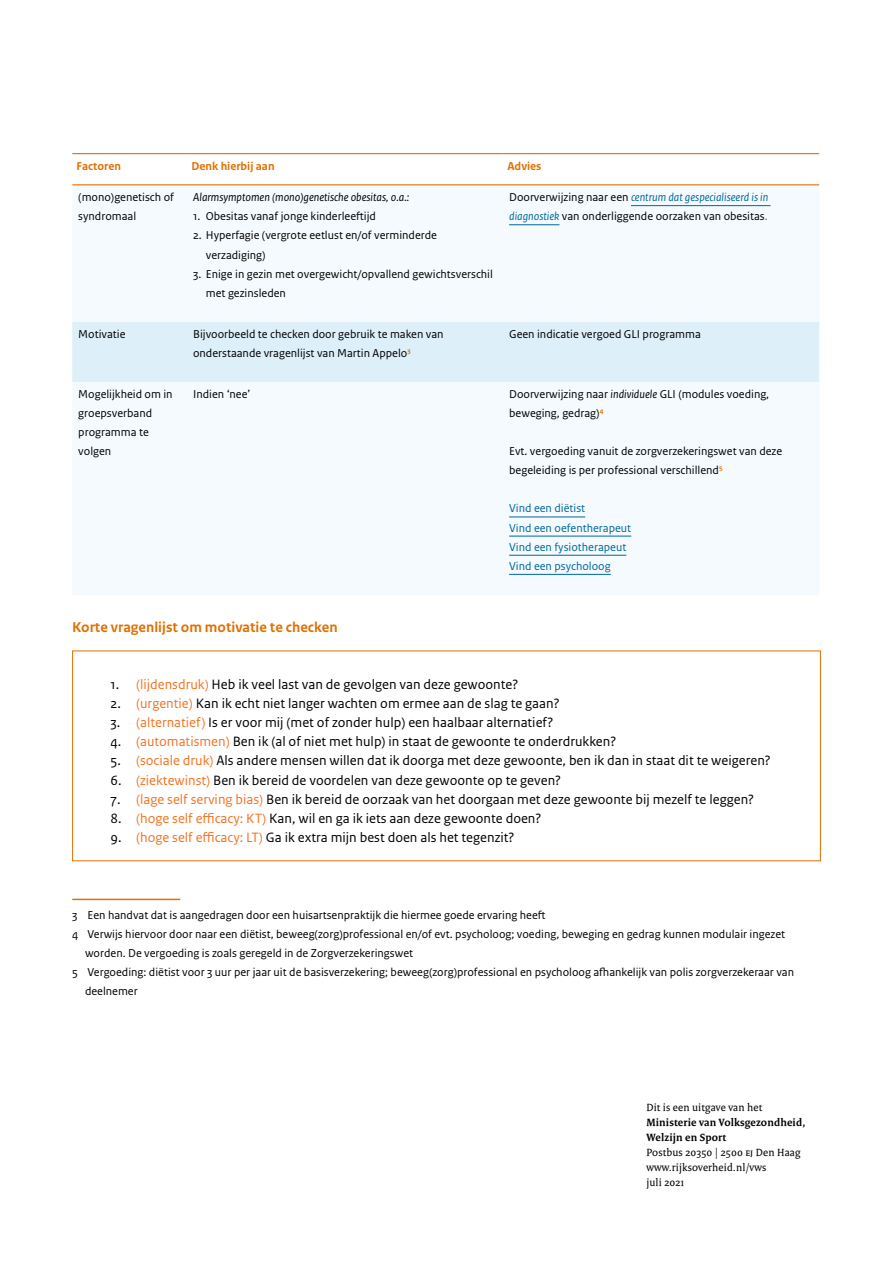
<style>
.page{position:relative;width:893px;height:1263px;background:#fff}
.page>*{position:absolute;margin:0;border:0;box-sizing:border-box;transform-origin:0 0}
.Kader_kop{font:700 15px "Rijksoverheid Sans Text";color:#e17000}
.t1{font:14.25px "Rijksoverheid Sans Text";color:#000}
.vws_Voetnoot{font:12px/19.2px "Rijksoverheid Sans Text";color:#000}
.Tabel_plat{font:12px/19.2px "Rijksoverheid Sans Text";color:#000}
.Tabel_plat-2{font:12px "Rijksoverheid Sans Text";color:#01689b}
.Tabel_plat-3{font:italic 12px "Rijksoverheid Sans Text";color:#000}
.Tabel_kop{font:700 12px "Rijksoverheid Sans Text";color:#e17000}
.vws-31_Afzender_Plat{font:11.25px "Rijksoverheid Serif";letter-spacing:.015em;color:#000}
.vws-31_Afzender_Bold{font:700 11.25px/15px "Rijksoverheid Serif";letter-spacing:.015em;color:#000}
.vws-31_Afzender_Bold-2{font:11.25px "Rijksoverheid Serif";letter-spacing:.015em;color:#000}
.s1{font-style:italic;color:#01689b}
.s2{color:#666}
.s3{font-style:italic}
.s4{color:#f47321}
</style>
<div class="page">
<svg style="left:72px;top:154px;width:747px;height:1px"></svg>
<div style="left:72px;top:185px;width:747px;height:410px;background:#f4fafd"></div>
<div style="left:72px;top:322px;width:747px;height:60px;background:#ddeff8"></div>
<hr style="left:72px;top:153px;width:115px;height:1px;background:#e17000">
<hr style="left:187px;top:153px;width:316px;height:1px;background:#e17000">
<hr style="left:503px;top:153px;width:316px;height:1px;background:#e17000">
<hr style="left:72px;top:184px;width:115px;height:1px;background:#e17000">
<hr style="left:187px;top:184px;width:316px;height:1px;background:#e17000">
<hr style="left:503px;top:184px;width:316px;height:1px;background:#e17000">
<hr style="left:631px;top:205px;width:139px;height:1px;background:#01689b">
<hr style="left:509px;top:224px;width:50px;height:1px;background:#01689b">
<hr style="left:509px;top:517px;width:76px;height:1px;background:#01689b">
<hr style="left:509px;top:536px;width:122px;height:1px;background:#01689b">
<hr style="left:509px;top:555px;width:117px;height:1px;background:#01689b">
<hr style="left:509px;top:574px;width:102px;height:1px;background:#01689b">
<hr style="left:72px;top:899px;width:108px;height:1px;background:#e17000">
<p class="Tabel_kop" style="left:77px;top:159px;width:46px">Factoren</p>
<p class="Tabel_kop" style="left:191px;top:159px;width:85px">Denk hierbij aan</p>
<p class="Tabel_kop" style="left:507px;top:159px;width:36px">Advies</p>
<p class="Tabel_plat" style="left:78px;top:188px;width:97px">(mono)genetisch of syndromaal</p>
<p class="Tabel_plat-3" style="left:193px;top:190px;width:218px">Alarmsymptomen (mono)genetische obesitas, o.a.:</p>
<p class="Tabel_plat" style="left:509px;top:188px;width:261px">Doorverwijzing naar een <span class="s1">centrum dat gespecialiseerd is in diagnostiek</span> van onderliggende oorzaken van obesitas<span class="s2">.</span></p>
<p class="vws_Voetnoot" style="left:193px;top:207px;width:184px">1. Obesitas vanaf jonge kinderleeftijd</p>
<p class="vws_Voetnoot" style="left:206px;top:226px;width:233px;text-indent:-13px">2. Hyperfagie (vergrote eetlust en/of verminderde verzadiging)</p>
<p class="vws_Voetnoot" style="left:206px;top:264px;width:289px;text-indent:-13px">3. Enige in gezin met overgewicht/opvallend gewichtsverschil met gezinsleden</p>
<p class="Tabel_plat" style="left:78px;top:324px;width:49px">Motivatie</p>
<p class="Tabel_plat" style="left:193px;top:324px;width:252px">Bijvoorbeeld te checken door gebruik te maken van onderstaande vragenlijst van Martin Appelo<sup>3</sup></p>
<p class="Tabel_plat" style="left:509px;top:324px;width:193px">Geen indicatie vergoed GLI programma</p>
<p class="Tabel_plat" style="left:78px;top:384px;width:96px">Mogelijkheid om in groepsverband programma te volgen</p>
<p class="Tabel_plat" style="left:193px;top:384px;width:59px">Indien ‘nee’</p>
<p class="Tabel_plat" style="left:509px;top:384px;width:262px">Doorverwijzing naar <span class="s3">individuele</span> GLI (modules voeding, beweging, gedrag)<sup>4</sup></p>
<p class="Tabel_plat" style="left:509px;top:442px;width:275px">Evt. vergoeding vanuit de zorgverzekeringswet van deze begeleiding is per professional verschillend<sup>5</sup></p>
<p class="Tabel_plat-2" style="left:509px;top:502px;width:78px">Vind een diëtist</p>
<p class="Tabel_plat-2" style="left:509px;top:521px;width:124px">Vind een oefentherapeut</p>
<p class="Tabel_plat-2" style="left:509px;top:540px;width:119px">Vind een fysiotherapeut</p>
<p class="Tabel_plat-2" style="left:509px;top:559px;width:103px">Vind een psycholoog</p>
<h2 class="Kader_kop" style="left:72px;top:618px;width:267px">Korte vragenlijst om motivatie te checken</h2>
<p class="t1" style="left:111px;top:676px;width:409px">1. <span class="s4">(lijdensdruk)</span> Heb ik veel last van de gevolgen van deze gewoonte?</p>
<p class="t1" style="left:111px;top:695px;width:451px">2. <span class="s4">(urgentie)</span> Kan ik echt niet langer wachten om ermee aan de slag te gaan?</p>
<p class="t1" style="left:111px;top:714px;width:444px">3. <span class="s4">(alternatief)</span> Is er voor mij (met of zonder hulp) een haalbaar alternatief?</p>
<p class="t1" style="left:111px;top:733px;width:507px">4. <span class="s4">(automatismen)</span> Ben ik (al of niet met hulp) in staat de gewoonte te onderdrukken?</p>
<p class="t1" style="left:111px;top:753px;width:662px">5. <span class="s4">(sociale druk)</span> Als andere mensen willen dat ik doorga met deze gewoonte, ben ik dan in staat dit te weigeren?</p>
<p class="t1" style="left:111px;top:772px;width:452px">6. <span class="s4">(ziektewinst)</span> Ben ik bereid de voordelen van deze gewoonte op te geven?</p>
<p class="t1" style="left:111px;top:791px;width:645px">7. <span class="s4">(lage self serving bias)</span> Ben ik bereid de oorzaak van het doorgaan met deze gewoonte bij mezelf te leggen?</p>
<p class="t1" style="left:111px;top:810px;width:432px">8. <span class="s4">(hoge self efficacy: KT)</span> Kan, wil en ga ik iets aan deze gewoonte doen?</p>
<p class="t1" style="left:111px;top:829px;width:405px">9. <span class="s4">(hoge self efficacy: LT)</span> Ga ik extra mijn best doen als het tegenzit?</p>
<p class="vws_Voetnoot" style="left:72px;top:905px;width:475px">3 Een handvat dat is aangedragen door een huisartsenpraktijk die hiermee goede ervaring heeft</p>
<p class="vws_Voetnoot" style="left:85px;top:924px;width:702px;text-indent:-13px">4 Verwijs hiervoor door naar een diëtist, beweeg(zorg)professional en/of evt. psycholoog; voeding, beweging en gedrag kunnen modulair ingezet worden. De vergoeding is zoals geregeld in de Zorgverzekeringswet</p>
<p class="vws_Voetnoot" style="left:85px;top:963px;width:711px;text-indent:-13px">5 Vergoeding: diëtist voor 3 uur per jaar uit de basisverzekering; beweeg(zorg)professional en psycholoog afhankelijk van polis zorgverzekeraar van deelnemer</p>
<p class="vws-31_Afzender_Plat" style="left:646px;top:1101px;width:117px">Dit is een uitgave van het</p>
<p class="vws-31_Afzender_Bold" style="left:646px;top:1115px;width:161px">Ministerie van Volksgezondheid,<br>Welzijn en Sport</p>
<p class="vws-31_Afzender_Plat" style="left:646px;top:1146px;width:156px">Postbus 20350 | 2500 ej Den Haag</p>
<p class="vws-31_Afzender_Bold-2" style="left:646px;top:1161px;width:121px">www.rijksoverheid.nl/vws</p>
<p class="vws-31_Afzender_Plat" style="left:646px;top:1176px;width:40px">juli 2021</p>
</div>
